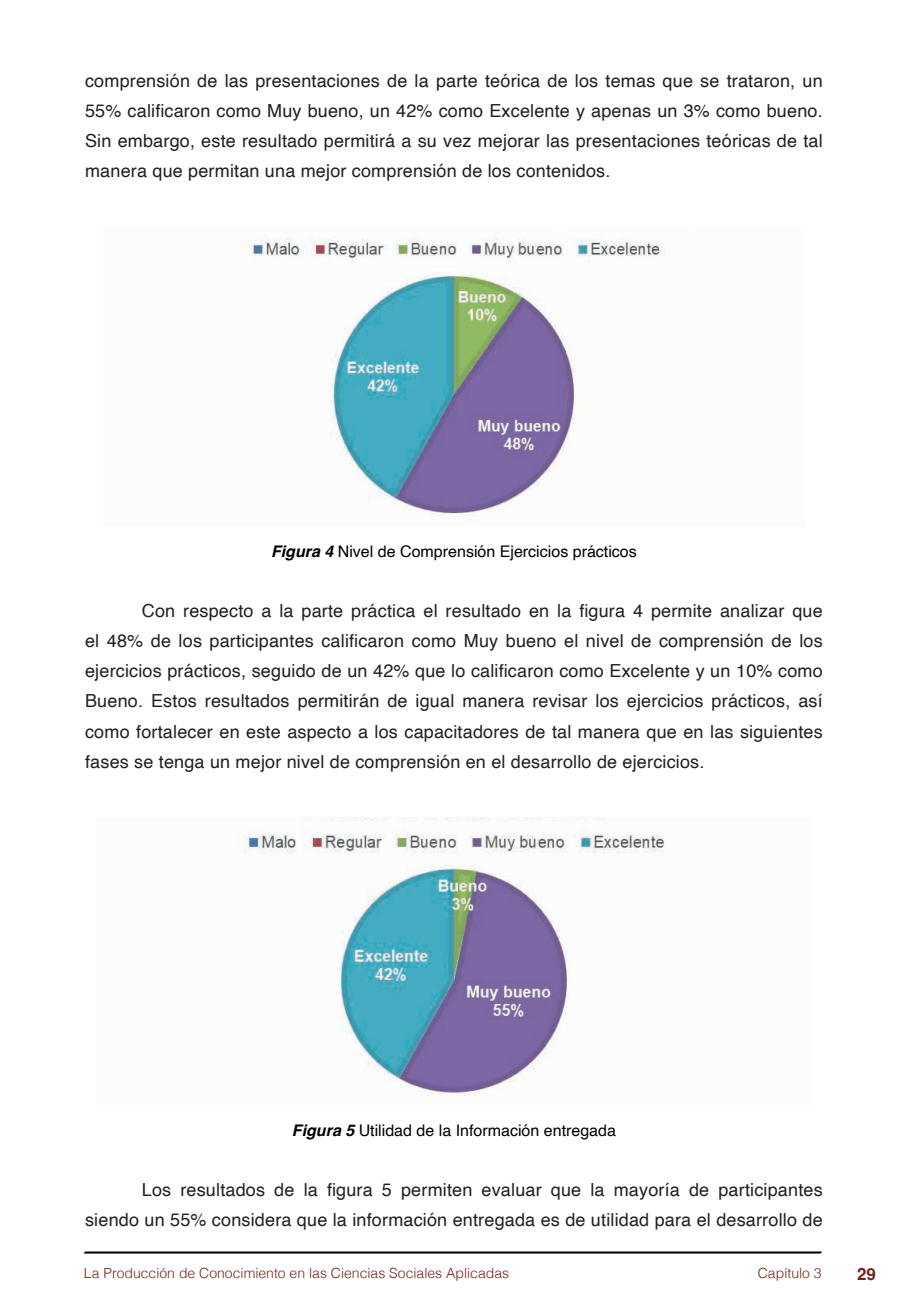
<style>
.page{position:relative;width:908px;height:1304px;background:#fff}
.page>*{position:absolute;margin:0;border:0;box-sizing:border-box;transform-origin:0 0}
.t1{font:18px/30px "Helvetica";letter-spacing:.01em;color:#231f20;text-align:justify}
.t2{font:700 16.8px "Helvetica";color:#752317}
.t3{font:16px "Helvetica";color:#000}
.t4{font:300 14px "Helvetica";color:#752317}
.s1{font-weight:700;font-style:italic}
</style>
<div class="page">
<svg style="left:84px;top:1251px;width:737px;height:3px;background:#515151"></svg>
<img style="left:248px;top:237px;width:417px;height:283px">
<img style="left:238px;top:818px;width:426px;height:278px">
<p class="t1" style="left:85px;top:66px;width:738px">comprensión de las presentaciones de la parte teórica de los temas que se trataron, un 55% calificaron como Muy bueno, un 42% como Excelente y apenas un 3% como bueno.<br>Sin embargo, este resultado permitirá a su vez mejorar las presentaciones teóricas de tal manera que permitan una mejor comprensión de los contenidos.</p>
<p class="t3" style="left:271px;top:539px;width:367px"><span class="s1">Figura 4</span> Nivel de Comprensión Ejercicios prácticos</p>
<p class="t1" style="left:85px;top:597px;width:738px;text-indent:57px">Con respecto a la parte práctica el resultado en la figura 4 permite analizar que el 48% de los participantes calificaron como Muy bueno el nivel de comprensión de los ejercicios prácticos, seguido de un 42% que lo calificaron como Excelente y un 10% como Bueno. Estos resultados permitirán de igual manera revisar los ejercicios prácticos, así como fortalecer en este aspecto a los capacitadores de tal manera que en las siguientes fases se tenga un mejor nivel de comprensión en el desarrollo de ejercicios.</p>
<p class="t3" style="left:292px;top:1118px;width:325px"><span class="s1">Figura 5</span> Utilidad de la Información entregada</p>
<p class="t1" style="left:85px;top:1176px;width:738px;text-align:right">Los resultados de la figura 5 permiten evaluar que la mayoría de participantes siendo un 55% considera que la información entregada es de utilidad para el desarrollo de</p>
<p class="t4" style="left:84px;top:1261px;width:426px">La Producción de Conocimiento en las Ciencias Sociales Aplicadas</p>
<p class="t4" style="left:757px;top:1261px;width:65px">Capítulo 3</p>
<p class="t2" style="left:856px;top:1264px;width:20px">29</p>
</div>
